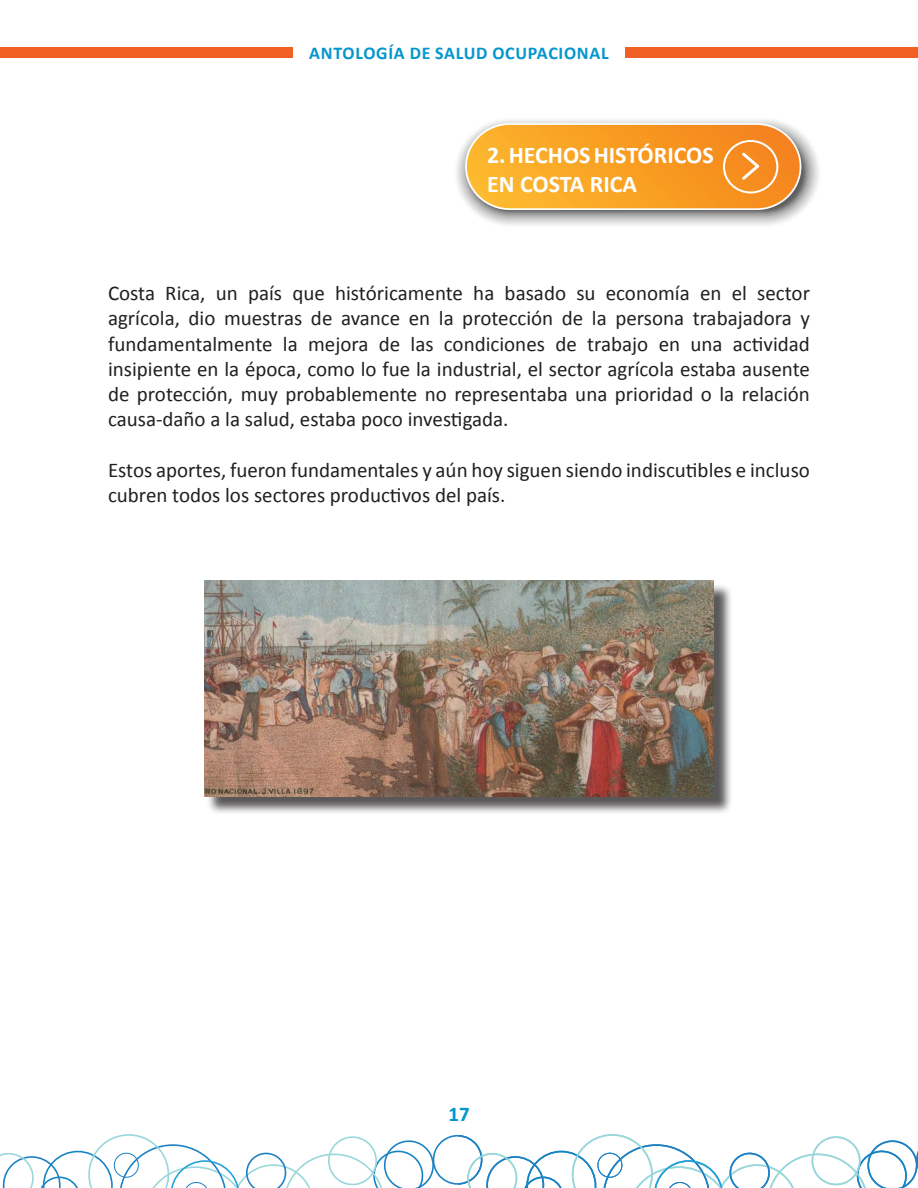
<style>
.page{position:relative;width:918px;height:1188px;background:#fff}
.page>*{position:absolute;margin:0;border:0;box-sizing:border-box;transform-origin:0 0}
.t1{font:700 24px/28.8px "Calibri";color:#fff}
.t2{font:21px/25.2px "Calibri";color:#231f20;text-align:justify}
.t3{font:700 21px "Calibri";color:#0496cd}
.t4{font:700 18px "Calibri";letter-spacing:.04em;color:#0496cd}
</style>
<div class="page">
<div style="left:0;top:47px;width:293px;height:11px;background:#f26123"></div>
<div style="left:625px;top:47px;width:293px;height:11px;background:#f26123"></div>
<svg style="left:0;top:1134px;width:918px;height:54px"></svg>
<div style="left:206px;top:583px;width:527px;height:232px;background:#231f20;opacity:.75"></div>
<img style="left:204px;top:580px;width:510px;height:216px">
<svg style="left:456px;top:120px;width:363px;height:105px;background:#edaf5c"></svg>
<div style="left:723px;top:140px;width:55px;height:54px;border:2px solid #fff;border-radius:50%"></div>
<p class="t4" style="left:309px;top:42px;width:301px">ANTOLOGÍA DE SALUD OCUPACIONAL</p>
<p class="t1" style="left:487px;top:140px;width:228px">2. HECHOS HISTÓRICOS<br>EN COSTA RICA</p>
<p class="t2" style="left:108px;top:280px;width:704px">Costa Rica, un país que históricamente ha basado su economía en el sector agrícola, dio muestras de avance en la protección de la persona trabajadora y fundamentalmente la mejora de las condiciones de trabajo en una actividad insipiente en la época, como lo fue la industrial, el sector agrícola estaba ausente de protección, muy probablemente no representaba una prioridad o la relación causa-daño a la salud, estaba poco investigada.</p>
<p class="t2" style="left:108px;top:456px;width:703px">Estos aportes, fueron fundamentales y aún hoy siguen siendo indiscutibles e incluso cubren todos los sectores productivos del país.</p>
<p class="t3" style="left:448px;top:1101px;width:23px">17</p>
</div>
